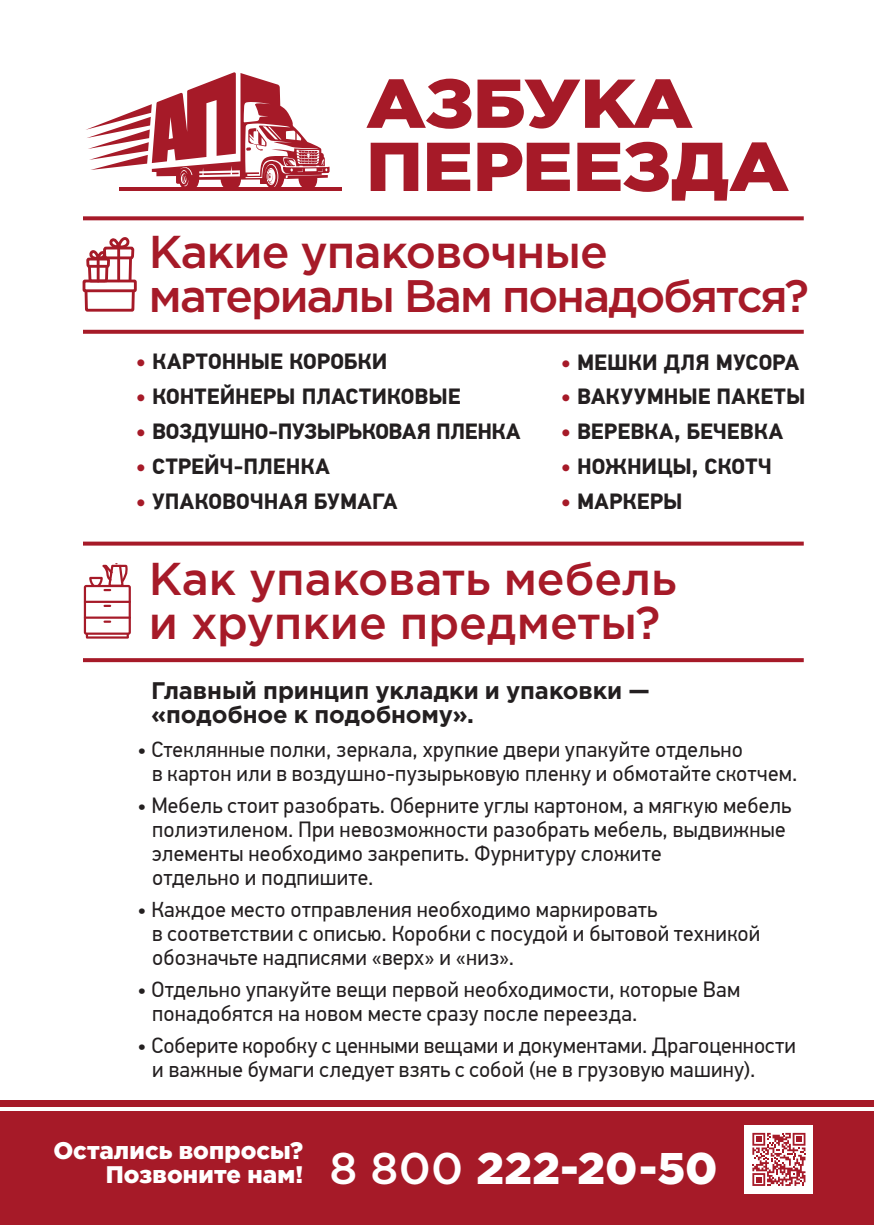
<style>
.page{position:relative;width:874px;height:1225px;background:#fff}
.page>*{position:absolute;margin:0;border:0;box-sizing:border-box;transform-origin:0 0}
.t1{font:500 46px/44px "Gotham Pro";letter-spacing:-.005em;color:#a61a28}
.t2{font:500 45.6px "Gotham Pro";letter-spacing:-.04em;color:#a61a28}
.t3{font:900 44.2px "Gotham Pro";letter-spacing:.005em;color:#fff}
.t4{font:700 24px/24px "Gotham Pro";letter-spacing:-.005em;color:#231f20}
.t5{font:900 24px/24px "Gotham Pro";color:#fff;text-align:right}
.t6{font:22px/24px "PF Din Text Pro";letter-spacing:.01em;color:#231f20}
.t7{font:700 22px "PF Din Text Pro";color:#231f20}
.t8{font:700 22px "PF Din Text Pro";letter-spacing:-.02em;color:#231f20}
.s1{color:#a61a28}
.s2{font-weight:500}
</style>
<div class="page">
<hr style="left:119px;top:188px;width:222px;height:3px;background:#a61a28">
<svg style="left:86px;top:72px;width:243px;height:116px"></svg>
<svg style="left:366px;top:79px;width:422px;height:122px"></svg>
<svg style="left:83px;top:216px;width:720px;height:4px;background:#ad2d3a"></svg>
<svg style="left:83px;top:330px;width:720px;height:4px;background:#ab2734"></svg>
<svg style="left:83px;top:658px;width:720px;height:4px;background:#a92230"></svg>
<svg style="left:83px;top:541px;width:720px;height:4px;background:#b33c48"></svg>
<div style="left:82px;top:279px;width:55px;height:13px;border:3px solid #a61a28"></div>
<svg style="left:83px;top:237px;width:53px;height:75px"></svg>
<div style="left:84px;top:585px;width:47px;height:50px;border:2px solid #a61a28"></div>
<hr style="left:87px;top:636px;width:41px;height:2px;background:#a61a28">
<hr style="left:85px;top:601px;width:45px;height:2px;background:#a61a28">
<svg style="left:104px;top:605px;width:6px;height:2px"></svg>
<hr style="left:85px;top:616px;width:45px;height:3px;background:#a61a28">
<svg style="left:104px;top:620px;width:6px;height:3px"></svg>
<svg style="left:88px;top:563px;width:40px;height:28px"></svg>
<div style="left:0;top:1111px;width:873px;height:114px;background:#a61a28"></div>
<div style="left:0;top:1100px;width:873px;height:6px;background:#a61a28"></div>
<div style="left:744px;top:1125px;width:68px;height:68px;background:#fff"></div>
<svg style="left:752px;top:1132px;width:53px;height:54px"></svg>
<h1 class="t1" style="left:149px;top:228px;width:460px">Какие упаковочные</h1>
<h2 class="t2" style="left:149px;top:270px;width:661px">материалы Вам понадобятся?</h2>
<p class="t7" style="left:135px;top:348px;width:253px"><span class="s1">•</span> КАРТОННЫЕ КОРОБКИ</p>
<p class="t7" style="left:135px;top:383px;width:326px"><span class="s1">•</span> КОНТЕЙНЕРЫ ПЛАСТИКОВЫЕ</p>
<p class="t8" style="left:135px;top:418px;width:386px"><span class="s1">•</span> ВОЗДУШНО-ПУЗЫРЬКОВАЯ ПЛЕНКА</p>
<p class="t7" style="left:135px;top:453px;width:196px"><span class="s1">•</span> СТРЕЙЧ-ПЛЕНКА</p>
<p class="t7" style="left:135px;top:488px;width:263px"><span class="s1">•</span> УПАКОВОЧНАЯ БУМАГА</p>
<p class="t7" style="left:560px;top:348px;width:240px"><span class="s1">•</span> МЕШКИ ДЛЯ МУСОРА</p>
<p class="t7" style="left:560px;top:383px;width:246px"><span class="s1">•</span> ВАКУУМНЫЕ ПАКЕТЫ</p>
<p class="t7" style="left:560px;top:418px;width:224px"><span class="s1">•</span> ВЕРЕВКА, БЕЧЕВКА</p>
<p class="t7" style="left:560px;top:453px;width:213px"><span class="s1">•</span> НОЖНИЦЫ, СКОТЧ</p>
<p class="t7" style="left:560px;top:488px;width:123px"><span class="s1">•</span> МАРКЕРЫ</p>
<h1 class="t1" style="left:149px;top:556px;width:529px">Как упаковать мебель и хрупкие предметы?</h1>
<p class="t4" style="left:151px;top:678px;width:500px">Главный принцип укладки и упаковки — «подобное к подобному».</p>
<p class="t6" style="left:152px;top:737px;width:646px;text-indent:-15px">• Стеклянные полки, зеркала, хрупкие двери упакуйте отдельно<br>в картон или в воздушно-пузырьковую пленку и обмотайте скотчем.</p>
<p class="t6" style="left:152px;top:793px;width:640px;text-indent:-15px">• Мебель стоит разобрать. Оберните углы картоном, а мягкую мебель полиэтиленом. При невозможности разобрать мебель, выдвижные элементы необходимо закрепить. Фурнитуру сложите<br>отдельно и подпишите.</p>
<p class="t6" style="left:152px;top:897px;width:609px;text-indent:-15px">• Каждое место отправления необходимо маркировать<br>в соответствии с описью. Коробки с посудой и бытовой техникой обозначьте надписями «верх» и «низ».</p>
<p class="t6" style="left:152px;top:977px;width:589px;text-indent:-15px">• Отдельно упакуйте вещи первой необходимости, которые Вам понадобятся на новом месте сразу после переезда.</p>
<p class="t6" style="left:152px;top:1033px;width:645px;text-indent:-15px">• Соберите коробку с ценными вещами и документами. Драгоценности и важные бумаги следует взять с собой (не в грузовую машину).</p>
<p class="t5" style="left:53px;top:1137px;width:251px">Остались вопросы?<br>Позвоните нам!</p>
<h3 class="t3" style="left:329px;top:1142px;width:389px"><span class="s2">8 800</span> 222-20-50</h3>
</div>
